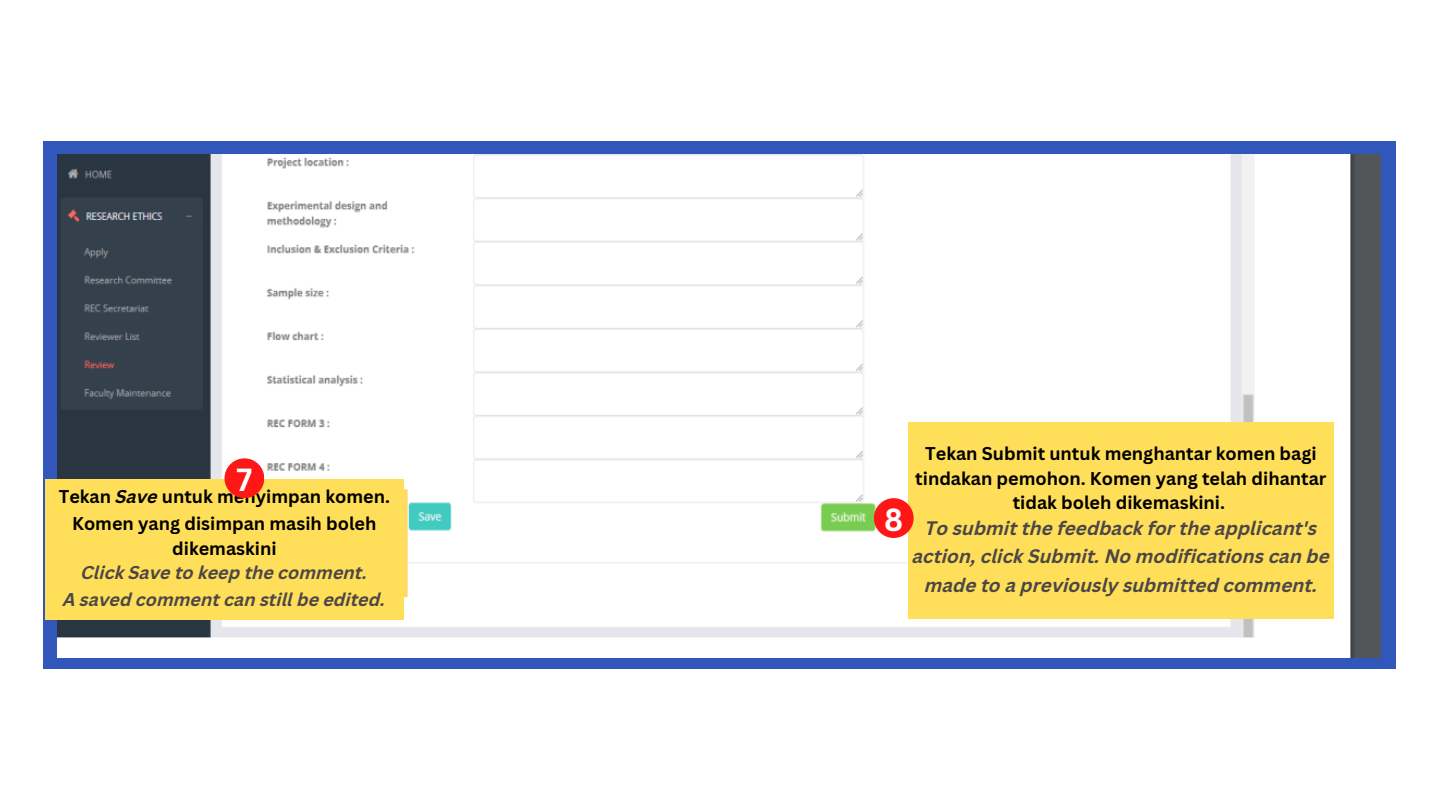
<style>
.page{position:relative;width:1440px;height:810px;background:#fff}
.page>*{position:absolute;margin:0;border:0;box-sizing:border-box;transform-origin:0 0}
.t1{font:700 31.1px "Canva Sans";color:#fff}
.t2{font:italic 700 19px/28.5px "Canva Sans";color:#4b4746;text-align:center}
.t3{font:700 18px/24.8px "Canva Sans";color:#000;text-align:center}
.t4{font:italic 700 18px/27px "Canva Sans";color:#4b4746;text-align:center}
.s1{font-style:italic}
</style>
<div class="page">
<div style="left:43px;top:141px;width:1353px;height:528px;background:#3157bb"></div>
<img style="left:57px;top:155px;width:1323px;height:502px">
<div style="left:45px;top:480px;width:358px;height:140px;background:#ffde59"></div>
<div style="left:225px;top:458px;width:39px;height:40px;background:#ff1616;border-radius:50%"></div>
<div style="left:908px;top:422px;width:426px;height:197px;background:#ffde59"></div>
<div style="left:874px;top:498px;width:40px;height:40px;background:#ff1616;border-radius:50%"></div>
<h1 class="t1" style="left:237px;top:458px;width:17px">7</h1>
<p class="t3" style="left:59px;top:482px;width:333px;line-height:27px">Tekan <span class="s1">Save</span> untuk menyimpan komen.<br>Komen yang disimpan masih boleh</p>
<p class="t3" style="left:172px;top:535px;width:106px">dikemaskini</p>
<p class="t4" style="left:63px;top:561px;width:324px">Click Save to keep the comment.<br>A saved comment can still be edited.</p>
<h1 class="t1" style="left:884px;top:498px;width:21px">8</h1>
<p class="t3" style="left:915px;top:441px;width:413px">Tekan Submit untuk menghantar komen bagi tindakan pemohon. Komen yang telah dihantar tidak boleh dikemaskini.</p>
<p class="t2" style="left:912px;top:516px;width:419px">To submit the feedback for the applicant's action, click Submit. No modifications can be made to a previously submitted comment.</p>
</div>
